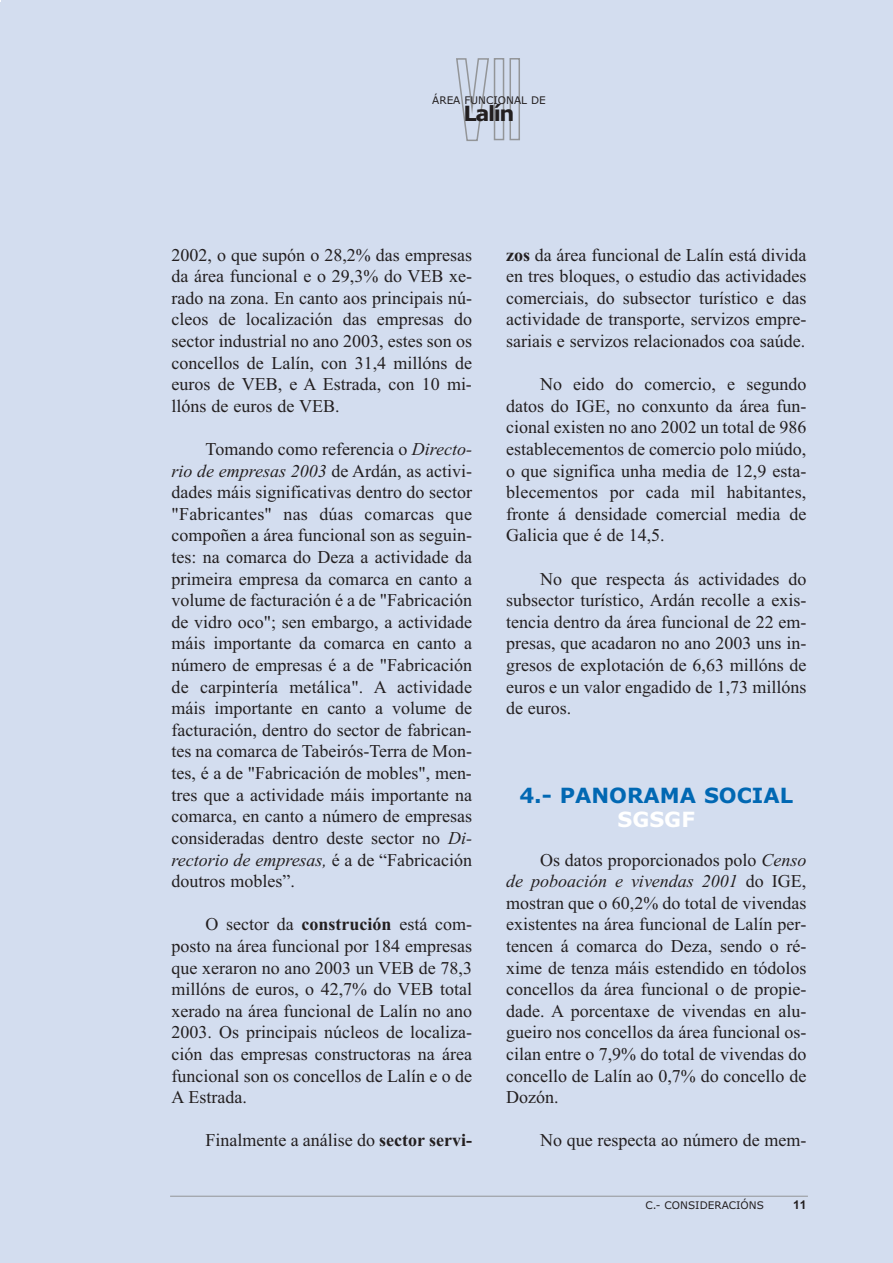
<style>
.page{position:relative;width:893px;height:1263px;background:#fff}
.page>*{position:absolute;margin:0;border:0;box-sizing:border-box;transform-origin:0 0}
.t1{font:700 21px "Verdana";color:#0168b3}
.t2{font:700 21px "Verdana";color:#fff}
.t3{font:700 21px "Verdana";letter-spacing:-.07em;color:#231f20}
.t4{font:18px/21.6px "Times New Roman MS";color:#231f20;text-align:justify}
.t5{font:18px "Times New Roman It MS";color:#231f20}
.t6{font:12px "Arial Bold MS";color:#231f20}
.t7{font:10.5px "Verdana";color:#231f20}
.s1{font-family:"Times New Roman It MS"}
.s2{font-family:"Times New Roman MS"}
.s3{font-family:"Times New Roman Bd MS"}
</style>
<div class="page">
<div style="left:1px;top:0;width:892px;height:1263px;background:#d3ddef"></div>
<svg style="left:456px;top:58px;width:33px;height:83px"></svg>
<div style="left:494px;top:58px;width:10px;height:82px;border:2px solid #939598"></div>
<div style="left:509px;top:58px;width:11px;height:82px;border:2px solid #939598"></div>
<hr style="left:170px;top:1196px;width:638px;height:1px;background:#939598">
<hr style="left:0;top:2px;width:3px;height:1261px;background:#d3ddef">
<p class="t7" style="left:432px;top:94px;width:115px">ÁREA FUNCIONAL DE</p>
<p class="t3" style="left:464px;top:102px;width:52px">Lalín</p>
<p class="t4" style="left:172px;top:244px;width:302px">2002, o que supón o 28,2% das empresas da área funcional e o 29,3% do VEB xe&shy;rado na zona. En canto aos principais nú&shy;cleos de localización das empresas do sector industrial no ano 2003, estes son os concellos de Lalín, con 31,4 millóns de euros de VEB, e A Estrada, con 10 mi&shy;llóns de euros de VEB.</p>
<p class="t4" style="left:206px;top:438px;width:268px">Tomando como referencia o <span class="s1">Directo-</span></p>
<p class="t5" style="left:172px;top:460px;width:302px">rio de empresas 2003 <span class="s2">de Ardán, as activi-</span></p>
<p class="t4" style="left:172px;top:481px;width:302px">dades máis significativas dentro do sector "Fabricantes" nas dúas comarcas que compoñen a área funcional son as seguin&shy;tes: na comarca do Deza a actividade da primeira empresa da comarca en canto a volume de facturación é a de "Fabricación de vidro oco"; sen embargo, a actividade máis importante da comarca en canto a número de empresas é a de "Fabricación de carpintería metálica". A actividade máis importante en canto a volume de facturación, dentro do sector de fabrican&shy;tes na comarca de Tabeirós-Terra de Mon&shy;tes, é a de "Fabricación de mobles", men&shy;tres que a actividade máis importante na comarca, en canto a número de empresas consideradas dentro deste sector no <span class="s1">Di-</span></p>
<p class="t5" style="left:172px;top:849px;width:302px">rectorio de empresas, <span class="s2">é a de “Fabricación</span></p>
<p class="t4" style="left:172px;top:870px;width:125px">doutros mobles”.</p>
<p class="t4" style="left:172px;top:913px;width:302px;text-indent:34px">O sector da <span class="s3">construción</span> está com&shy;posto na área funcional por 184 empresas que xeraron no ano 2003 un VEB de 78,3 millóns de euros, o 42,7% do VEB total xerado na área funcional de Lalín no ano 2003. Os principais núcleos de localiza&shy;ción das empresas constructoras na área funcional son os concellos de Lalín e o de A Estrada.</p>
<p class="t4" style="left:206px;top:1129px;width:268px">Finalmente a análise do <span class="s3">sector servi-</span></p>
<p class="t4" style="left:506px;top:244px;width:302px"><span class="s3">zos</span> da área funcional de Lalín está divida en tres bloques, o estudio das actividades comerciais, do subsector turístico e das actividade de transporte, servizos empre&shy;sariais e servizos relacionados coa saúde.</p>
<p class="t4" style="left:506px;top:373px;width:302px;text-indent:34px">No eido do comercio, e segundo datos do IGE, no conxunto da área fun&shy;cional existen no ano 2002 un total de 986 establecementos de comercio polo miúdo, o que significa unha media de 12,9 esta&shy;blecementos por cada mil habitantes, fronte á densidade comercial media de Galicia que é de 14,5.</p>
<p class="t4" style="left:506px;top:568px;width:302px;text-indent:34px">No que respecta ás actividades do subsector turístico, Ardán recolle a exis&shy;tencia dentro da área funcional de 22 em&shy;presas, que acadaron no ano 2003 uns in&shy;gresos de explotación de 6,63 millóns de euros e un valor engadido de 1,73 millóns de euros.</p>
<p class="t1" style="left:519px;top:783px;width:275px">4.- PANORAMA SOCIAL</p>
<p class="t2" style="left:617px;top:807px;width:79px">SGSGF</p>
<p class="t4" style="left:540px;top:848px;width:268px">Os datos proporcionados polo <span class="s1">Censo</span></p>
<p class="t5" style="left:506px;top:870px;width:302px">de poboación e vivendas 2001 <span class="s2">do IGE,</span></p>
<p class="t4" style="left:506px;top:892px;width:302px">mostran que o 60,2% do total de vivendas existentes na área funcional de Lalín per&shy;tencen á comarca do Deza, sendo o ré&shy;xime de tenza máis estendido en tódolos concellos da área funcional o de propie&shy;dade. A porcentaxe de vivendas en alu&shy;gueiro nos concellos da área funcional os&shy;cilan entre o 7,9% do total de vivendas do concello de Lalín ao 0,7% do concello de Dozón.</p>
<p class="t4" style="left:540px;top:1129px;width:268px">No que respecta ao número de mem-</p>
<p class="t7" style="left:645px;top:1199px;width:120px">C.- CONSIDERACIÓNS</p>
<p class="t6" style="left:793px;top:1198px;width:15px">11</p>
</div>
